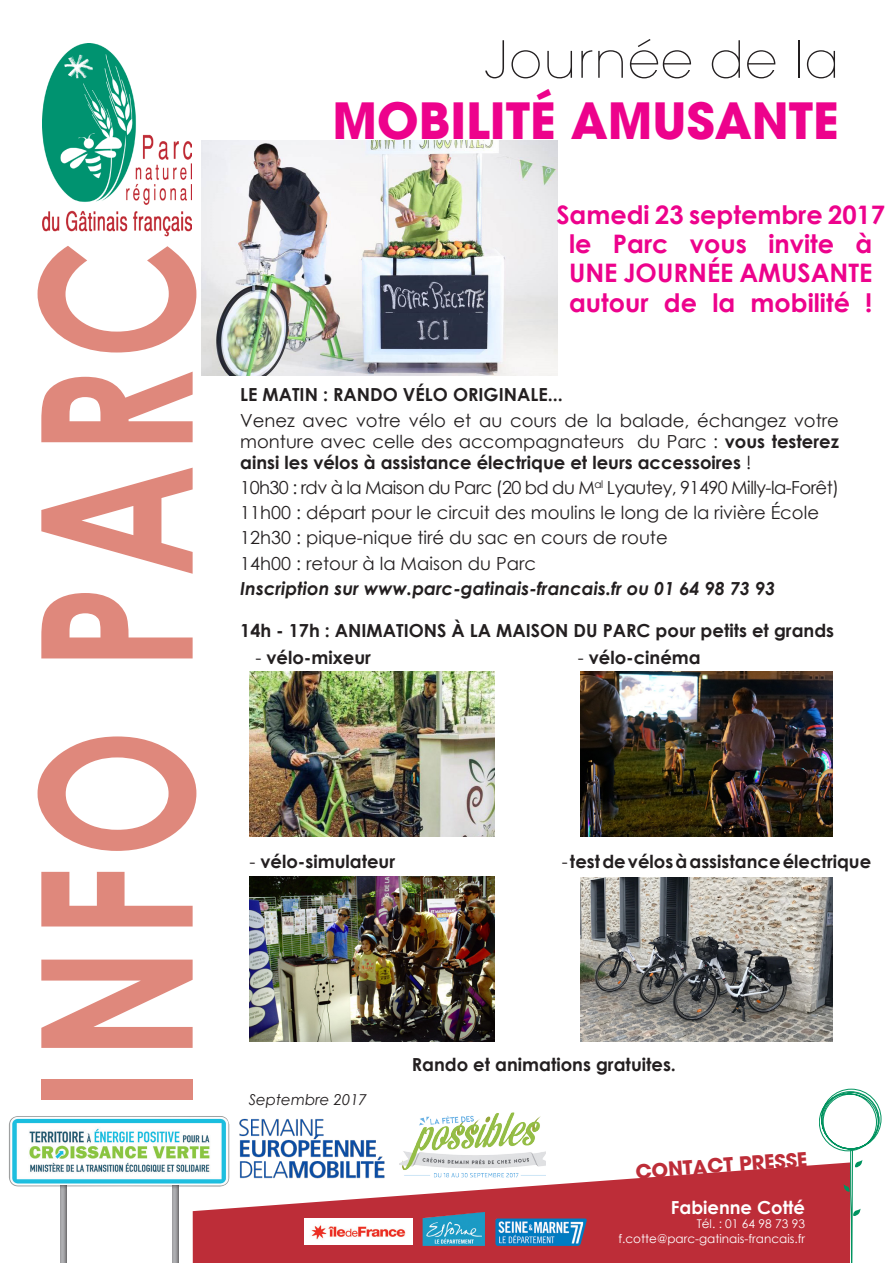
<style>
.page{position:relative;width:893px;height:1263px;background:#fff}
.page>*{position:absolute;margin:0;border:0;box-sizing:border-box;transform-origin:0 0}
.t1{font:700 210.6px "Century Gothic";letter-spacing:.05em;color:#df887c;scale:.73 1}
.t2{font:200 50.7px "Avant Garde";letter-spacing:.03em;color:#231f20}
.t3{font:700 49.5px "Avant Garde";color:#ed028c}
.t4{font:700 25.5px "Century Gothic";color:#ed028c}
.t5{font:700 19.5px "Avant Garde";color:#bd2d38}
.t6{font:18px/21px "Century Gothic";color:#231f20;text-align:justify}
.t7{font:700 18px "Century Gothic";color:#231f20}
.t8{font:18px "Century Gothic";letter-spacing:-.03em;color:#231f20}
.t9{font:italic 700 18px "Century Gothic";color:#231f20}
.t10{font:700 18px "Century Gothic";color:#fff}
.t11{font:italic 15px "Century Gothic";color:#231f20}
.t12{font:12px "Century Gothic";color:#fff}
.s1{font-weight:700}
.s2{font-weight:400}
</style>
<div class="page">
<svg style="left:193px;top:1162px;width:626px;height:101px;fill:#bd2d38"></svg>
<img style="left:423px;top:1212px;width:62px;height:34px">
<img style="left:305px;top:1218px;width:107px;height:27px">
<img style="left:495px;top:1218px;width:92px;height:28px">
<img style="left:43px;top:44px;width:148px;height:193px">
<svg style="left:819px;top:1089px;width:62px;height:174px"></svg>
<img style="left:238px;top:1118px;width:147px;height:65px">
<img style="left:400px;top:1112px;width:145px;height:76px">
<img style="left:9px;top:1116px;width:220px;height:70px">
<div style="left:59px;top:1185px;width:8px;height:78px;background:#231f20;opacity:.83"></div>
<div style="left:172px;top:1185px;width:7px;height:78px;background:#231f20;opacity:.83"></div>
<img style="left:202px;top:140px;width:355px;height:236px">
<img style="left:250px;top:671px;width:245px;height:165px">
<img style="left:250px;top:877px;width:245px;height:164px">
<img style="left:580px;top:671px;width:252px;height:165px">
<img style="left:580px;top:877px;width:252px;height:164px">
<p class="t1" style="left:-44px;top:1111px;width:1195px;rotate:-90deg">INFO PARC</p>
<p class="t2" style="left:485px;top:30px;width:356px">Journée de la</p>
<p class="t3" style="left:332px;top:89px;width:508px">MOBILITÉ AMUSANTE</p>
<p class="t4" style="left:556px;top:195px;width:330px">Samedi 23 septembre 2017</p>
<p class="t4" style="left:569px;top:225px;width:305px">le Parc vous invite à</p>
<p class="t4" style="left:569px;top:254px;width:305px">UNE JOURNÉE AMUSANTE</p>
<p class="t4" style="left:569px;top:283px;width:305px">autour de la mobilité !</p>
<p class="t7" style="left:240px;top:381px;width:324px">LE MATIN : RANDO VÉLO ORIGINALE...</p>
<p class="t6" style="left:240px;top:409px;width:600px">Venez avec votre vélo et au cours de la balade, échangez votre monture avec celle des accompagnateurs du Parc : <span class="s1">vous testerez ainsi les vélos à assistance électrique et leurs accessoires</span> !</p>
<p class="t8" style="left:240px;top:475px;width:600px">10h30 : rdv à la Maison du Parc (20 bd du M<sup>al</sup> Lyautey, 91490 Milly-la-Forêt)</p>
<p class="t6" style="left:240px;top:502px;width:580px">11h00 : départ pour le circuit des moulins le long de la rivière École</p>
<p class="t6" style="left:240px;top:527px;width:429px">12h30 : pique-nique tiré du sac en cours de route</p>
<p class="t6" style="left:240px;top:552px;width:297px">14h00 : retour à la Maison du Parc</p>
<p class="t9" style="left:240px;top:575px;width:536px">Inscription sur www.parc-gatinais-francais.fr ou 01 64 98 73 93</p>
<p class="t7" style="left:240px;top:617px;width:595px">14h - 17h : ANIMATIONS À LA MAISON DU PARC pour petits et grands</p>
<p class="t7" style="left:256px;top:644px;width:117px"><span class="s2">-</span> vélo-mixeur</p>
<p class="t7" style="left:578px;top:644px;width:124px"><span class="s2">-</span> vélo-cinéma</p>
<p class="t7" style="left:250px;top:848px;width:147px"><span class="s2">-</span> vélo-simulateur</p>
<p class="t7" style="left:562px;top:848px;width:311px"><span class="s2">-</span> test de vélos à assistance électrique</p>
<p class="t11" style="left:249px;top:1089px;width:120px">Septembre 2017</p>
<p class="t7" style="left:412px;top:1051px;width:266px">Rando et animations gratuites.</p>
<p class="t5" style="left:635px;top:1158px;width:174px;rotate:-4deg">CONTACT PRESSE</p>
<p class="t10" style="left:671px;top:1193px;width:136px">Fabienne Cotté</p>
<p class="t12" style="left:697px;top:1215px;width:110px">Tél. : 01 64 98 73 93</p>
<p class="t12" style="left:618px;top:1230px;width:188px">f.cotte@parc-gatinais-francais.fr</p>
</div>
